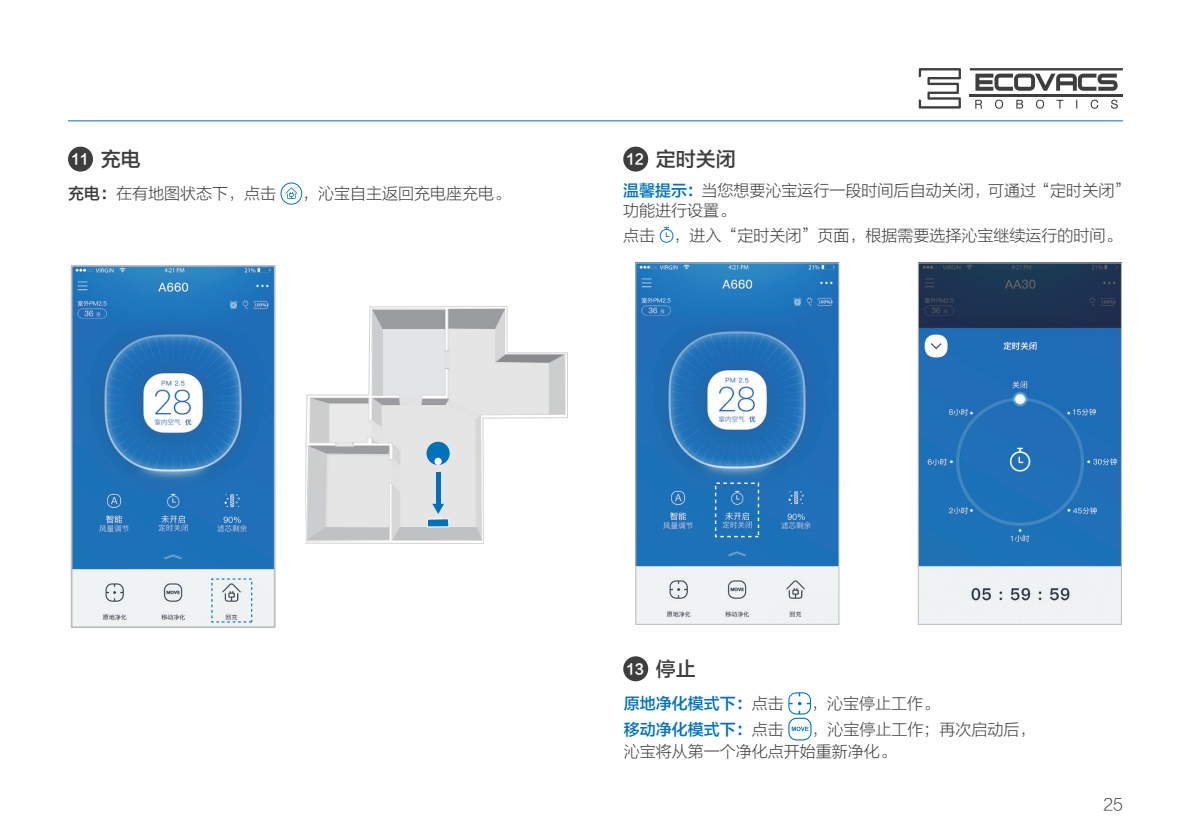
<style>
.page{position:relative;width:1191px;height:840px;background:#fff}
.page>*{position:absolute;margin:0;border:0;box-sizing:border-box;transform-origin:0 0}
.t1{font:20px "FZLTZHK GBK1 0";color:#3e3e3f}
.t2{font:16px/19.2px "FZLTXHK GBK1 0";color:#3e3e3f}
.t3{font:16px "FZLTZHK GBK1 0";color:#0072bc}
.t4{font:14px "FZLTZHK GBK1 0";color:#fff}
.s1{font-size:20px;color:#3e3e3f}
.s2{font-family:"FZLTZHK GBK1 0"}
.s3{font-size:14px;color:#fff}
.s4{font-family:"FZLTZHK GBK1 0";color:#0072bc}
.s5{font-family:"FZLTXHK GBK1 0";color:#3e3e3f}
</style>
<div class="page">
<hr style="left:68px;top:120px;width:1055px;height:1px;background:#0072bc">
<svg style="left:918px;top:68px;width:43px;height:40px"></svg>
<svg style="left:975px;top:74px;width:142px;height:17px"></svg>
<hr style="left:969px;top:94px;width:154px;height:2px;background:#3e3e3f">
<hr style="left:969px;top:68px;width:154px;height:2px;background:#3e3e3f">
<svg style="left:975px;top:99px;width:142px;height:10px"></svg>
<div style="left:68px;top:146px;width:25px;height:25px;background:#3e3e3f;border-radius:50%"></div>
<img style="left:74px;top:268px;width:198px;height:356px">
<div style="left:71px;top:265px;width:204px;height:362px;border:2px solid #bcbdc0"></div>
<svg style="left:285px;top:187px;width:12px;height:12px"></svg>
<div style="left:280px;top:182px;width:22px;height:22px;border:1px solid #0072bc;border-radius:50%"></div>
<img style="left:305px;top:306px;width:262px;height:237px">
<svg style="left:427px;top:503px;width:22px;height:23px"></svg>
<hr style="left:436px;top:472px;width:4px;height:31px;background:#0072bc">
<div style="left:623px;top:656px;width:25px;height:25px;background:#3e3e3f;border-radius:50%"></div>
<div style="left:623px;top:146px;width:25px;height:25px;background:#3e3e3f;border-radius:50%"></div>
<svg style="left:635px;top:262px;width:487px;height:362px"></svg>
<svg style="left:659px;top:227px;width:14px;height:15px"></svg>
<svg style="left:788px;top:692px;width:23px;height:48px"></svg>
<div style="left:426px;top:441px;width:24px;height:23px;background:#0072bc;border-radius:50%"></div>
<svg style="left:434px;top:457px;width:8px;height:7px"></svg>
<p class="t4" style="left:72px;top:151px;width:71px">11 <span class="s1">充电</span></p>
<p class="t2" style="left:68px;top:184px;width:209px"><span class="s2">充电：</span>在有地图状态下，点击</p>
<p class="t2" style="left:302px;top:184px;width:209px">，沁宝自主返回充电座充电。</p>
<p class="t1" style="left:626px;top:148px;width:111px"><span class="s3">12</span> 定时关闭</p>
<p class="t2" style="left:623px;top:181px;width:508px"><span class="s4">温馨提示：</span>当您想要沁宝运行一段时间后自动关闭，可通过“定时关闭”功能进行设置。</p>
<p class="t2" style="left:623px;top:226px;width:500px">点击 ，进入“定时关闭”页面，根据需要选择沁宝继续运行的时间。</p>
<p class="t4" style="left:626px;top:661px;width:71px">13 <span class="s1">停止</span></p>
<p class="t3" style="left:624px;top:694px;width:161px">原地净化模式下：<span class="s5">点击</span></p>
<p class="t2" style="left:811px;top:694px;width:129px">，沁宝停止工作。</p>
<p class="t3" style="left:624px;top:720px;width:161px">移动净化模式下：<span class="s5">点击</span></p>
<p class="t2" style="left:624px;top:718px;width:413px;line-height:22.6px;text-indent:188px">，沁宝停止工作；再次启动后，沁宝将从第一个净化点开始重新净化。</p>
<p class="t2" style="left:1103px;top:794px;width:21px">25</p>
</div>
